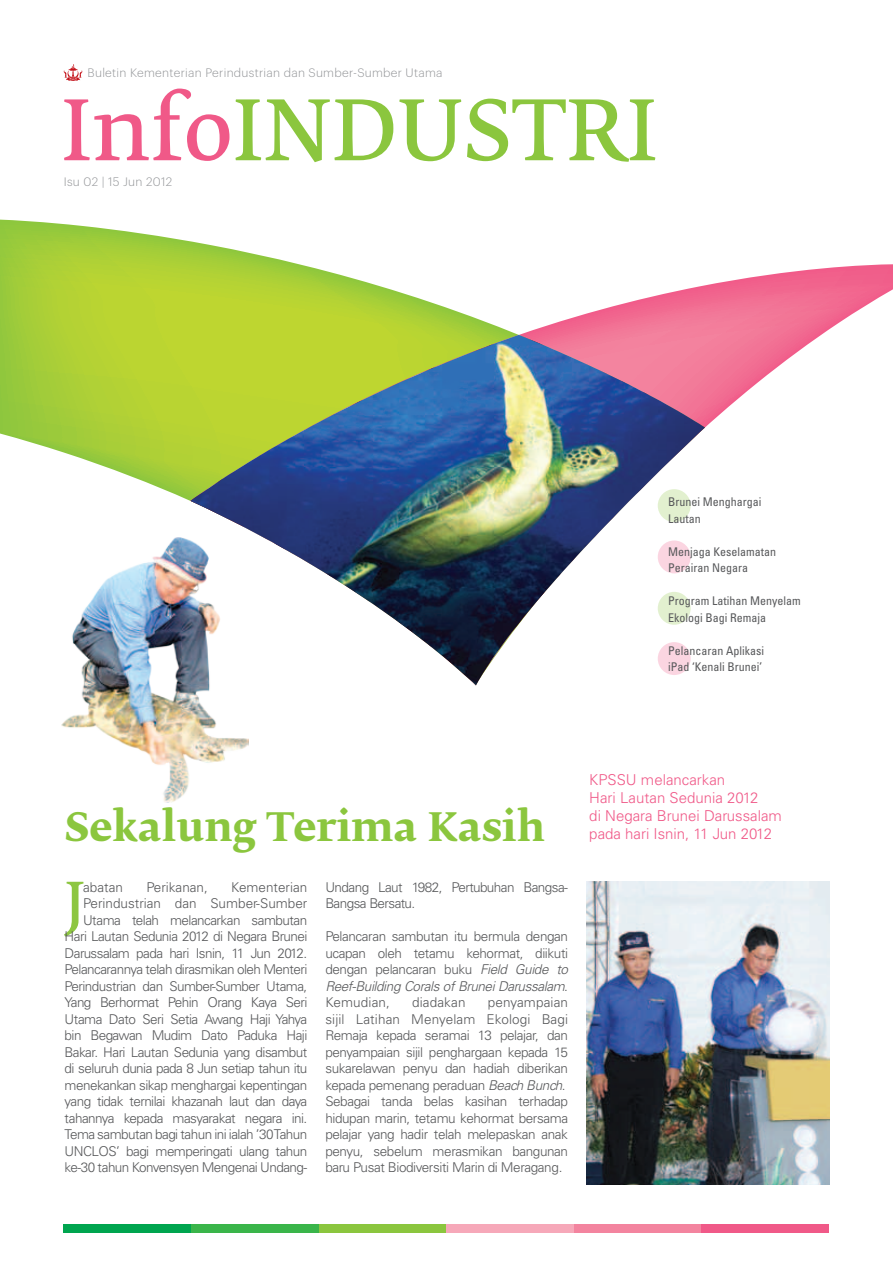
<style>
.page{position:relative;width:893px;height:1263px;background:#fff}
.page>*{position:absolute;margin:0;border:0;box-sizing:border-box;transform-origin:0 0}
.t1{font:82.5px "Fedra Serif B Pro";color:#8bc63e}
.t2{font:58.35px "Fedra Serif B Pro";color:#8dc641}
.t3{font:700 39px "Fedra Serif B Pro";color:#8bc63e}
.t4{font:300 15px/18px "Univers LT Std";color:#f05988}
.t5{font:300 13.5px/16.5px "Univers LT Std";letter-spacing:-.04em;color:#57585a}
.t6{font:300 13.5px "Univers LT Std";color:#57585a}
.t7{font:300 13.5px "Univers LT Std";letter-spacing:.01em;color:#57585a}
.t8{font:condensed 12px/16.5px "Univers LT Std";color:#57585a}
.t9{font:300 12px "Graphik";letter-spacing:.025em;color:#939598}
.s1{color:#f05988}
.s2{font-style:italic}
</style>
<div class="page">
<div style="left:191px;top:1224px;width:128px;height:9px;background:#3ab54a"></div>
<div style="left:319px;top:1224px;width:127px;height:9px;background:#8bc63e"></div>
<div style="left:446px;top:1224px;width:128px;height:9px;background:#f6a8b9"></div>
<div style="left:574px;top:1224px;width:128px;height:9px;background:#f3849f"></div>
<div style="left:702px;top:1224px;width:127px;height:9px;background:#f05988"></div>
<div style="left:64px;top:1224px;width:127px;height:9px;background:#00a54f"></div>
<svg style="left:0;top:220px;width:298px;height:281px"></svg>
<svg style="left:190px;top:264px;width:703px;height:238px"></svg>
<img style="left:191px;top:335px;width:514px;height:350px">
<div style="left:658px;top:489px;width:33px;height:33px;background:#e2f0cf;border-radius:50%"></div>
<div style="left:658px;top:540px;width:33px;height:33px;background:#fbd5e1;border-radius:50%"></div>
<div style="left:658px;top:592px;width:33px;height:33px;background:#e2f0cf;border-radius:50%"></div>
<div style="left:658px;top:642px;width:33px;height:33px;background:#fbd5e1;border-radius:50%"></div>
<svg style="left:64px;top:64px;width:18px;height:17px"></svg>
<img style="left:61px;top:537px;width:187px;height:265px">
<img style="left:586px;top:882px;width:243px;height:302px">
<p class="t9" style="left:88px;top:64px;width:357px">Buletin Kementerian Perindustrian dan Sumber-Sumber Utama</p>
<h1 class="t1" style="left:61px;top:80px;width:598px"><span class="s1">Info</span>INDUSTRI</h1>
<p class="t9" style="left:64px;top:173px;width:110px">Isu 02 | 15 Jun 2012</p>
<p class="t8" style="left:668px;top:493px;width:95px">Brunei Menghargai<br>Lautan</p>
<p class="t8" style="left:668px;top:543px;width:109px">Menjaga Keselamatan<br>Perairan Negara</p>
<p class="t8" style="left:668px;top:592px;width:134px">Program Latihan Menyelam<br>Ekologi Bagi Remaja</p>
<p class="t8" style="left:668px;top:642px;width:97px">Pelancaran Aplikasi iPad ‘Kenali Brunei’</p>
<h3 class="t3" style="left:65px;top:802px;width:482px">Sekalung Terima Kasih</h3>
<h2 class="t2" style="left:65px;top:868px;width:22px">J</h2>
<p class="t5" style="left:83px;top:879px;width:42px">abatan</p>
<p class="t6" style="left:146px;top:879px;width:63px">Perikanan,</p>
<p class="t5" style="left:65px;top:879px;width:244px;text-align:right">Kementerian<br>Perindustrian dan Sumber-Sumber Utama telah melancarkan sambutan Hari Lautan Sedunia 2012 di Negara Brunei Darussalam pada hari Isnin, 11 Jun 2012.<br>Pelancarannya telah dirasmikan oleh Menteri Perindustrian dan Sumber-Sumber Utama, Yang Berhormat Pehin Orang Kaya Seri Utama Dato Seri Setia Awang Haji Yahya bin Begawan Mudim Dato Paduka Haji Bakar. Hari Lautan Sedunia yang disambut di seluruh dunia pada 8 Jun setiap tahun itu menekankan sikap menghargai kepentingan yang tidak ternilai khazanah laut dan daya tahannya kepada masyarakat negara ini.<br>Tema sambutan bagi tahun ini ialah ’30 Tahun UNCLOS’ bagi memperingati ulang tahun ke-30 tahun Konvensyen Mengenai Undang-</p>
<p class="t5" style="left:325px;top:879px;width:244px">Undang Laut 1982, Pertubuhan Bangsa-<br>Bangsa Bersatu.</p>
<p class="t5" style="left:325px;top:928px;width:244px;text-align:justify">Pelancaran sambutan itu bermula dengan ucapan oleh tetamu kehormat, diikuti dengan pelancaran buku <span class="s2">Field Guide to Reef-Building Corals of Brunei Darussalam</span>.<br>Kemudian,</p>
<p class="t5" style="left:325px;top:994px;width:244px;text-indent:162px">penyampaian sijil Latihan Menyelam Ekologi Bagi Remaja kepada seramai 13 pelajar, dan penyampaian sijil penghargaan kepada 15 sukarelawan penyu dan hadiah diberikan kepada pemenang peraduan <span class="s2">Beach Bunch</span>.<br>Sebagai tanda belas kasihan terhadap hidupan marin, tetamu kehormat bersama pelajar yang hadir telah melepaskan anak penyu, sebelum merasmikan bangunan baru Pusat Biodiversiti Marin di Meragang.</p>
<p class="t7" style="left:412px;top:994px;width:55px">diadakan</p>
<p class="t4" style="left:589px;top:771px;width:194px">KPSSU melancarkan<br>Hari Lautan Sedunia 2012<br>di Negara Brunei Darussalam pada hari Isnin, 11 Jun 2012</p>
</div>
